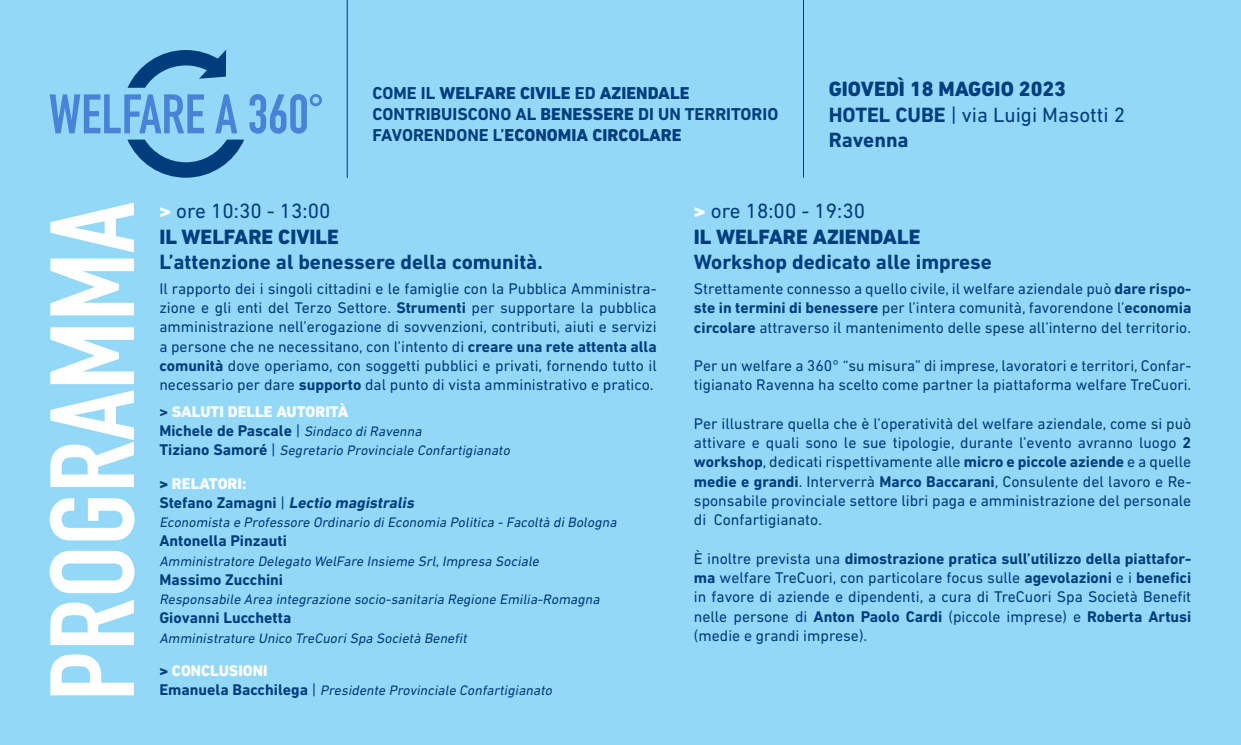
<style>
.page{position:relative;width:1241px;height:745px;background:#fff}
.page>*{position:absolute;margin:0;border:0;box-sizing:border-box;transform-origin:0 0}
.t1{font:700 21px "DIN Next LT Pro";color:#013d7d}
.t2{font:21px "DIN Next LT Pro";color:#013d7d}
.t3{font:800 21px "DIN Next LT Pro";color:#013d7d}
.t4{font:800 17.5px "DIN Next LT Pro";color:#013d7d}
.t5{font:700 17.5px "DIN Next LT Pro";color:#013d7d}
.t6{font:15.75px/19.2px "DIN Next LT Pro";color:#013d7d;text-align:justify}
.t7{font:700 15.75px "DIN Next LT Pro";color:#013d7d}
.t8{font:800 15.75px "DIN Next LT Pro";color:#fff}
.t9{font:italic 700 15.75px "DIN Next LT Pro";color:#013d7d}
.t10{font:italic 14px "DIN Next LT Pro";color:#013d7d}
.s1{font-weight:700}
.s2{font-weight:800}
.s3{font-weight:800;color:#fff}
.s4{font-weight:700;color:#013d7d}
.s5{font-weight:400}
.s6{font-weight:400;font-style:italic;font-size:14px}
.s7{font-weight:700;font-style:normal;font-size:15.75px}
.s8{font-style:normal;font-size:15.75px}
.s9{color:#013d7d}
.s10{font-style:normal}
.s11{font-weight:400;font-style:normal}
</style>
<div class="page">
<div style="left:0;top:0;width:1240px;height:744px;background:#93d9f7"></div>
<svg style="left:50px;top:50px;width:272px;height:128px"></svg>
<hr style="left:347px;top:0;width:1px;height:178px;background:#013d7d">
<hr style="left:803px;top:0;width:1px;height:178px;background:#013d7d">
<svg style="left:50px;top:202px;width:84px;height:492px"></svg>
<p class="t4" style="left:372px;top:83px;width:318px"><span class="s1">COME IL</span> WELFARE CIVILE <span class="s1">ED</span> AZIENDALE</p>
<p class="t5" style="left:372px;top:104px;width:407px">CONTRIBUISCONO AL <span class="s2">BENESSERE</span> DI UN TERRITORIO</p>
<p class="t4" style="left:372px;top:125px;width:310px"><span class="s1">FAVORENDONE L’</span>ECONOMIA CIRCOLARE</p>
<p class="t3" style="left:828px;top:77px;width:239px">GIOVEDÌ 18 MAGGIO 2023</p>
<p class="t2" style="left:828px;top:102px;width:298px"><span class="s1">HOTEL CUBE</span> | via Luigi Masotti 2</p>
<p class="t1" style="left:828px;top:127px;width:81px">Ravenna</p>
<p class="t2" style="left:159px;top:199px;width:173px"><span class="s3">&gt;</span> ore 10:30 - 13:00</p>
<p class="t3" style="left:159px;top:224px;width:181px">IL WELFARE CIVILE</p>
<p class="t1" style="left:159px;top:249px;width:385px">L’attenzione al benessere della comunità.</p>
<p class="t6" style="left:159px;top:278px;width:499px">Il rapporto dei i singoli cittadini e le famiglie con la Pubblica Amministra&shy;zione e gli enti del Terzo Settore. <span class="s1">Strumenti</span> per supportare la pubblica amministrazione nell’erogazione di sovvenzioni, contributi, aiuti e servizi a persone che ne necessitano, con l’intento di <span class="s1">creare una rete attenta alla comunità</span> dove operiamo, con soggetti pubblici e privati, fornendo tutto il necessario per dare <span class="s1">supporto</span> dal punto di vista amministrativo e pratico.</p>
<p class="t8" style="left:159px;top:402px;width:190px"><span class="s4">&gt;</span> SALUTI DELLE AUTORITÀ</p>
<p class="t7" style="left:159px;top:421px;width:267px">Michele de Pascale <span class="s5">|</span> <span class="s6">Sindaco diRavenna</span></p>
<p class="t10" style="left:159px;top:442px;width:355px"><span class="s7">T i z i a n o S a m o ré</span> <span class="s8">|</span> Segretario Provinciale Confartigianato</p>
<p class="t8" style="left:159px;top:473px;width:88px"><span class="s9">&gt;</span> RELATORI:</p>
<p class="t9" style="left:159px;top:493px;width:259px"><span class="s10">St e f a n o Z a m a g n i</span> <span class="s11">|</span> Lectio magistralis</p>
<p class="t10" style="left:159px;top:514px;width:461px">Economista e Professore Ordinario diEconomia Politica - Facoltà diBologna</p>
<p class="t7" style="left:159px;top:531px;width:129px">Antonella Pinzauti</p>
<p class="t10" style="left:159px;top:552px;width:384px">Amministratore Delegato WelFare Insieme Srl,Impresa Sociale</p>
<p class="t7" style="left:159px;top:570px;width:125px">Massimo Zucchini</p>
<p class="t10" style="left:159px;top:591px;width:444px">Responsabile Area integrazione socio-sanitaria Regione Emilia-Romagna</p>
<p class="t7" style="left:159px;top:608px;width:133px">Giovanni Lucchetta</p>
<p class="t10" style="left:159px;top:629px;width:312px">Amministrature Unico TreCuoriSpa Società Benefit</p>
<p class="t8" style="left:159px;top:661px;width:110px"><span class="s9">&gt;</span> CONCLUSIONI</p>
<p class="t10" style="left:159px;top:682px;width:397px"><span class="s7">E m a n u e la B a cc h i le g a</span> <span class="s8">|</span> Presidente Provinciale Confartigianato</p>
<p class="t2" style="left:694px;top:199px;width:173px"><span class="s3">&gt;</span> ore 18:00 - 19:30</p>
<p class="t3" style="left:694px;top:224px;width:228px">IL WELFARE AZIENDALE</p>
<p class="t1" style="left:694px;top:249px;width:299px">Workshop dedicato alle imprese</p>
<p class="t6" style="left:694px;top:279px;width:499px">Strettamente connesso a quello civile, il welfare aziendale può <span class="s1">dare rispo&shy;ste in termini di benessere</span> per l’intera comunità, favorendone l’<span class="s1">economia circolare</span> attraverso il mantenimento delle spese all’interno del territorio.</p>
<p class="t6" style="left:694px;top:356px;width:499px">Per un welfare a 360° “su misura” di imprese, lavoratori e territori, Confar&shy;tigianato Ravenna ha scelto come partner la piattaforma welfare TreCuori.</p>
<p class="t6" style="left:694px;top:413px;width:499px">Per illustrare quella che è l’operatività del welfare aziendale, come si può attivare e quali sono le sue tipologie, durante l’evento avranno luogo <span class="s1">2 workshop</span>, dedicati rispettivamente alle <span class="s1">micro e piccole aziende</span> e a quelle <span class="s1">medie e grandi</span>. Interverrà <span class="s1">Marco Baccarani</span>, Consulente del lavoro e Re&shy;sponsabile provinciale settore libri paga e amministrazione del personale di Confartigianato.</p>
<p class="t6" style="left:694px;top:548px;width:499px">È inoltre prevista una <span class="s1">dimostrazione pratica sull’utilizzo della piattafor&shy;ma</span> welfare TreCuori, con particolare focus sulle <span class="s1">agevolazioni</span> e i <span class="s1">benefici </span>in favore di aziende e dipendenti, a cura di TreCuori Spa Società Benefit nelle persone di <span class="s1">Anton Paolo Cardi</span> (piccole imprese) e <span class="s1">Roberta Artusi </span>(medie e grandi imprese).</p>
</div>
